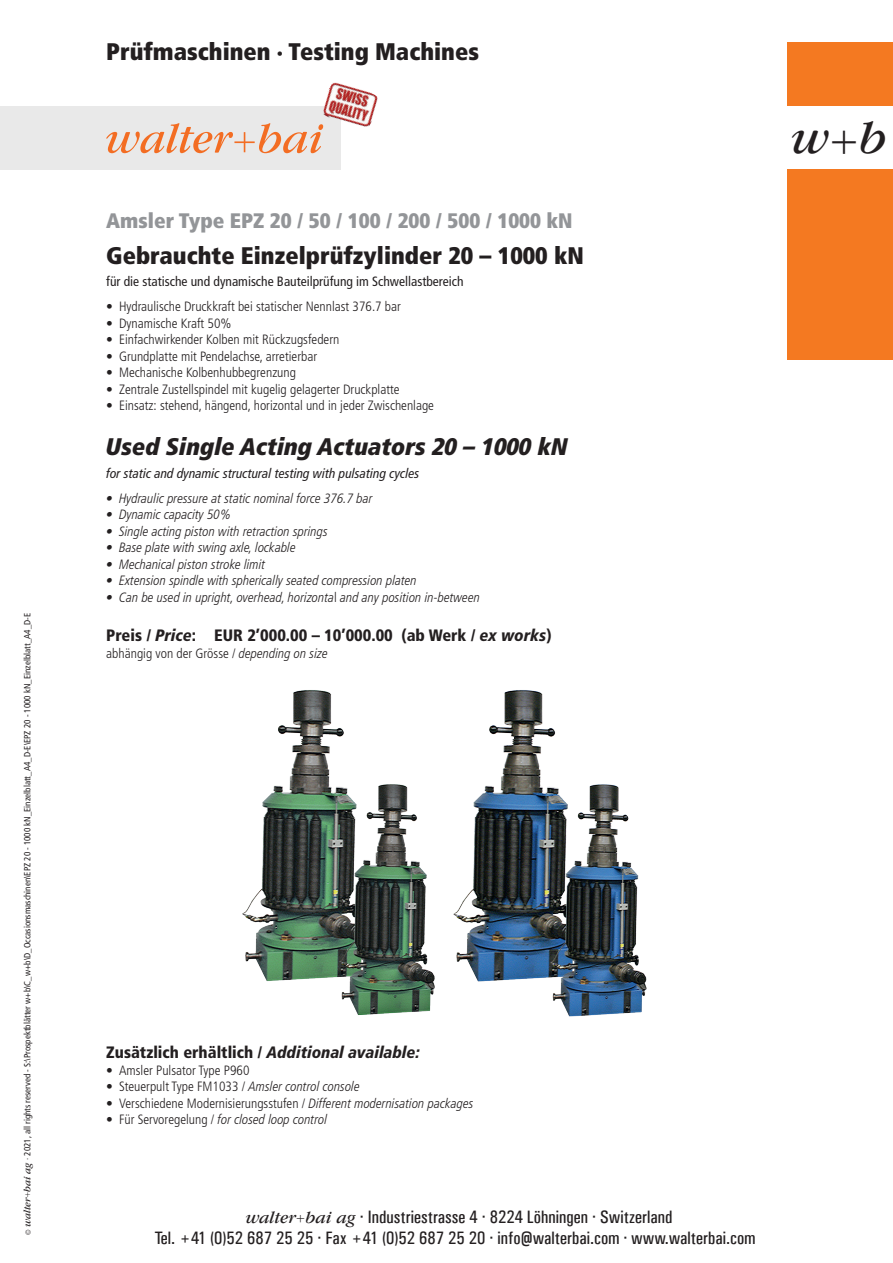
<style>
.page{position:relative;width:893px;height:1263px;background:#fff}
.page>*{position:absolute;margin:0;border:0;box-sizing:border-box;transform-origin:0 0}
.t1{font:italic 49.5px "Garamond";color:#231f20}
.t2{font:900 condensed 24px "Frutiger LT Pro";color:#231f20}
.t3{font:24px "Frutiger LT Pro Extra Blk Cn Ita";color:#231f20}
.t4{font:900 condensed 21px "Frutiger LT Pro";color:#939598}
.t5{font:18px/21.6px "Univers Condensed";color:#231f20;text-align:center}
.t6{font:900 condensed 16.5px "Frutiger LT Pro";color:#231f20}
.t7{font:300 condensed 13.5px "Frutiger LT Pro";color:#231f20}
.t8{font:italic 300 condensed 13.5px "Frutiger LT Pro";color:#231f20}
.t9{font:condensed 13.5px "Frutiger LT Pro";color:#231f20}
.t10{font:italic condensed 13.5px "Frutiger LT Pro";color:#231f20}
.t11{font:condensed 9px "Frutiger LT Pro";color:#231f20}
.s1{font-family:"Univers Condensed";font-stretch:normal;font-size:10.5px}
.s2{font-family:"Garamond";font-style:italic;font-stretch:normal;font-size:10.5px}
.s3{font-family:"Garamond";font-style:italic;font-stretch:normal}
.s4{font-weight:300}
.s5{font-style:normal}
.s6{font-style:italic}
.s7{font-style:normal;font-size:45px}
.s8{font-family:"Garamond";font-style:italic}
.s9{font-family:"Garamond";font-size:14.25px}
</style>
<div class="page">
<div style="left:0;top:106px;width:340px;height:64px;background:#e9e9e9"></div>
<svg style="left:106px;top:123px;width:217px;height:30px"></svg>
<img style="left:322px;top:82px;width:56px;height:46px">
<div style="left:787px;top:169px;width:105px;height:190px;background:#f47921"></div>
<div style="left:787px;top:43px;width:105px;height:63px;background:#f47921"></div>
<img style="left:242px;top:690px;width:405px;height:327px">
<p class="t11" style="left:22px;top:1235px;width:624px;rotate:-90deg"><span class="s1">©</span> <span class="s2">walter</span><span class="s3">+</span><span class="s2">bai ag</span> <span class="s4">·</span> 2021, all rights reserved - S:\Prospektblätter w+b\C_w+b\D_Occasionsmaschinen\EPZ 20 - 1000 kN_Einzelblatt_A4_D-E\EPZ 20 - 1000 kN_Einzelblatt_A4_D-E</p>
<h2 class="t2" style="left:106px;top:37px;width:374px">Prüfmaschinen · Testing Machines</h2>
<h3 class="t4" style="left:106px;top:208px;width:468px">Amsler Type EPZ 20 / 50 / 100 / 200 / 500 / 1000 kN</h3>
<h2 class="t2" style="left:106px;top:241px;width:479px">Gebrauchte Einzelprüfzylinder 20 – 1000 kN</h2>
<p class="t9" style="left:106px;top:274px;width:359px">für die statische und dynamische Bauteilprüfung im Schwellastbereich</p>
<p class="t7" style="left:106px;top:299px;width:296px">• Hydraulische Druckkraft bei statischer Nennlast 376.7 bar</p>
<p class="t7" style="left:106px;top:315px;width:127px">• Dynamische Kraft 50%</p>
<p class="t7" style="left:106px;top:332px;width:235px">• Einfachwirkender Kolben mit Rückzugsfedern</p>
<p class="t7" style="left:106px;top:348px;width:212px">• Grundplatte mit Pendelachse, arretierbar</p>
<p class="t7" style="left:106px;top:365px;width:191px">• Mechanische Kolbenhubbegrenzung</p>
<p class="t7" style="left:106px;top:381px;width:295px">• Zentrale Zustellspindel mit kugelig gelagerter Druckplatte</p>
<p class="t7" style="left:106px;top:398px;width:329px">• Einsatz: stehend, hängend, horizontal und in jeder Zwischenlage</p>
<h2 class="t3" style="left:106px;top:432px;width:463px">Used Single Acting Actuators 20 – 1000 kN</h2>
<p class="t10" style="left:106px;top:465px;width:315px">for static and dynamic structural testing with pulsating cycles</p>
<p class="t8" style="left:106px;top:490px;width:268px">• Hydraulic pressure at static nominal force 376.7 bar</p>
<p class="t8" style="left:106px;top:507px;width:126px">• Dynamic capacity 50%</p>
<p class="t8" style="left:106px;top:523px;width:223px">• Single acting piston with retraction springs</p>
<p class="t8" style="left:106px;top:540px;width:191px">• Base plate with swing axle, lockable</p>
<p class="t8" style="left:106px;top:556px;width:161px">• Mechanical piston stroke limit</p>
<p class="t8" style="left:106px;top:573px;width:312px">• Extension spindle with spherically seated compression platen</p>
<p class="t8" style="left:106px;top:589px;width:375px">• Can be used in upright, overhead, horizonta<span class="s5">l</span> and any position in-between</p>
<p class="t6" style="left:106px;top:626px;width:447px">Preis / <span class="s6">Price</span>: EUR 2’000.00 – 10’000.00 (ab Werk / <span class="s6">ex works</span>)</p>
<p class="t7" style="left:106px;top:645px;width:223px">abhängig von der Grösse / <span class="s6">depending on size</span></p>
<h1 class="t1" style="left:790px;top:108px;width:98px">w<span class="s7">+</span>b</h1>
<p class="t6" style="left:106px;top:1043px;width:315px">Zusätzlich erhältlich / <span class="s6">Additional available:</span></p>
<p class="t7" style="left:106px;top:1062px;width:145px">• Amsler Pulsator Type P960</p>
<p class="t7" style="left:106px;top:1079px;width:255px">• Steuerpult Type FM1033 / <span class="s6">Amsler control console</span></p>
<p class="t7" style="left:106px;top:1095px;width:369px">• Verschiedene Modernisierungsstufen / <span class="s6">Different modernisation packages</span></p>
<p class="t8" style="left:106px;top:1112px;width:222px"><span class="s5">• Für Servoregelung /</span> for closed loop control</p>
<h3 class="t5" style="left:154px;top:1206px;width:603px"><span class="s8">walter</span><span class="s9">+</span><span class="s8">bai ag</span> · Industriestrasse 4 · 8224 Löhningen · Switzerland<br>Tel. +41 (0)52 687 25 25 · Fax +41 (0)52 687 25 20 · info@walterbai.com · www.walterbai.com</h3>
</div>
